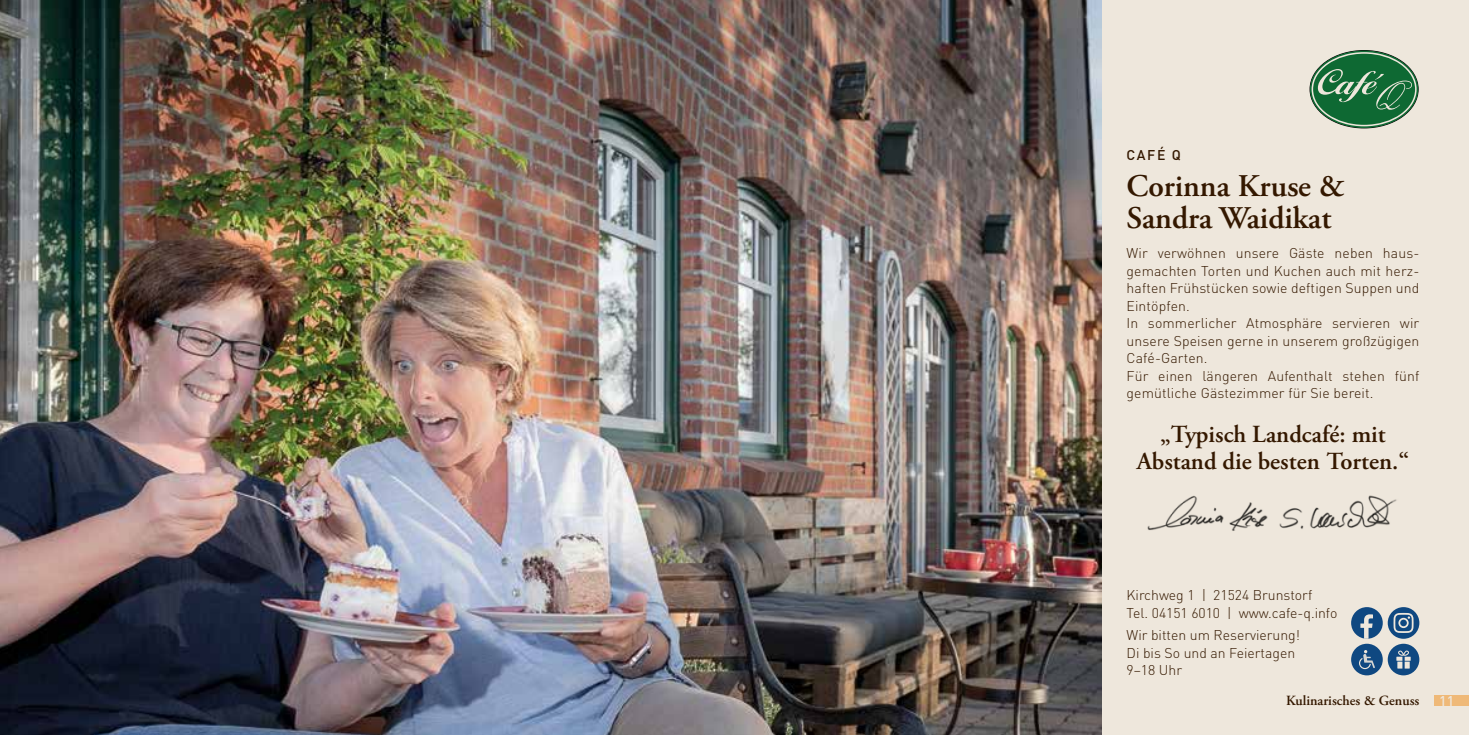
<style>
.page{position:relative;width:1469px;height:735px;background:#fff}
.page>*{position:absolute;margin:0;border:0;box-sizing:border-box;transform-origin:0 0}
.t1{font:600 31.5px/31.5px "Adobe Garamond Pro";color:#341800}
.t2{font:600 24.5px/26.2px "Adobe Garamond Pro";color:#341800;text-align:center}
.t3{font:300 14px/17.5px "DIN";letter-spacing:.01em;color:#341800}
.t4{font:600 14px "Adobe Garamond Pro";color:#341800}
.t5{font:500 14px "DIN";color:#341800}
.t6{font:500 14px "DIN";color:#eee7dc}
</style>
<div class="page">
<div style="left:719px;top:0;width:749px;height:734px;background:#eee7dc"></div>
<img style="left:0;top:0;width:1101px;height:734px">
<div style="left:1434px;top:694px;width:34px;height:11px;background:#efb978"></div>
<svg style="left:1309px;top:51px;width:109px;height:77px"></svg>
<img style="left:1147px;top:495px;width:121px;height:36px">
<img style="left:1279px;top:495px;width:118px;height:34px">
<div style="left:1351px;top:606px;width:31px;height:32px;background:#0f4881;border-radius:50%"></div>
<svg style="left:1360px;top:614px;width:12px;height:24px"></svg>
<svg style="left:1387px;top:606px;width:32px;height:32px"></svg>
<svg style="left:1393px;top:612px;width:20px;height:20px"></svg>
<div style="left:1387px;top:643px;width:32px;height:32px;background:#0f4881;border-radius:50%"></div>
<svg style="left:1396px;top:650px;width:14px;height:18px"></svg>
<div style="left:1351px;top:643px;width:31px;height:32px;background:#0f4881;border-radius:50%"></div>
<svg style="left:1359px;top:650px;width:15px;height:18px"></svg>
<p class="t5" style="left:1126px;top:145px;width:56px">CAFÉ Q</p>
<h1 class="t1" style="left:1126px;top:171px;width:220px">Corinna Kruse &amp;<br>Sandra Waidikat</h1>
<p class="t3" style="left:1126px;top:244px;width:294px">Wir verwöhnen unsere Gäste neben haus&shy;gemachten Torten und Kuchen auch mit herz&shy;haften Frühstücken sowie deftigen Suppen und Eintöpfen.<br>In sommerlicher Atmosphäre servieren wir unsere Speisen gerne in unserem großzügigen Café-Garten.<br>Für einen längeren Aufenthalt stehen fünf gemütliche Gästezimmer für Sie bereit.</p>
<h2 class="t2" style="left:1136px;top:421px;width:274px">„Typisch Landcafé: mit<br>Abstand die besten Torten.“</h2>
<p class="t3" style="left:1126px;top:586px;width:212px">Kirchweg 1 | 21524 Brunstorf<br>Tel. 04151 6010 | www.cafe-q.info</p>
<p class="t3" style="left:1126px;top:626px;width:175px">Wir bitten um Reservierung!<br>Di bis So und an Feiertagen<br>9–18 Uhr</p>
<p class="t4" style="left:1286px;top:692px;width:135px">Kulinarisches &amp; Genuss</p>
<p class="t6" style="left:1439px;top:691px;width:16px">11</p>
</div>
